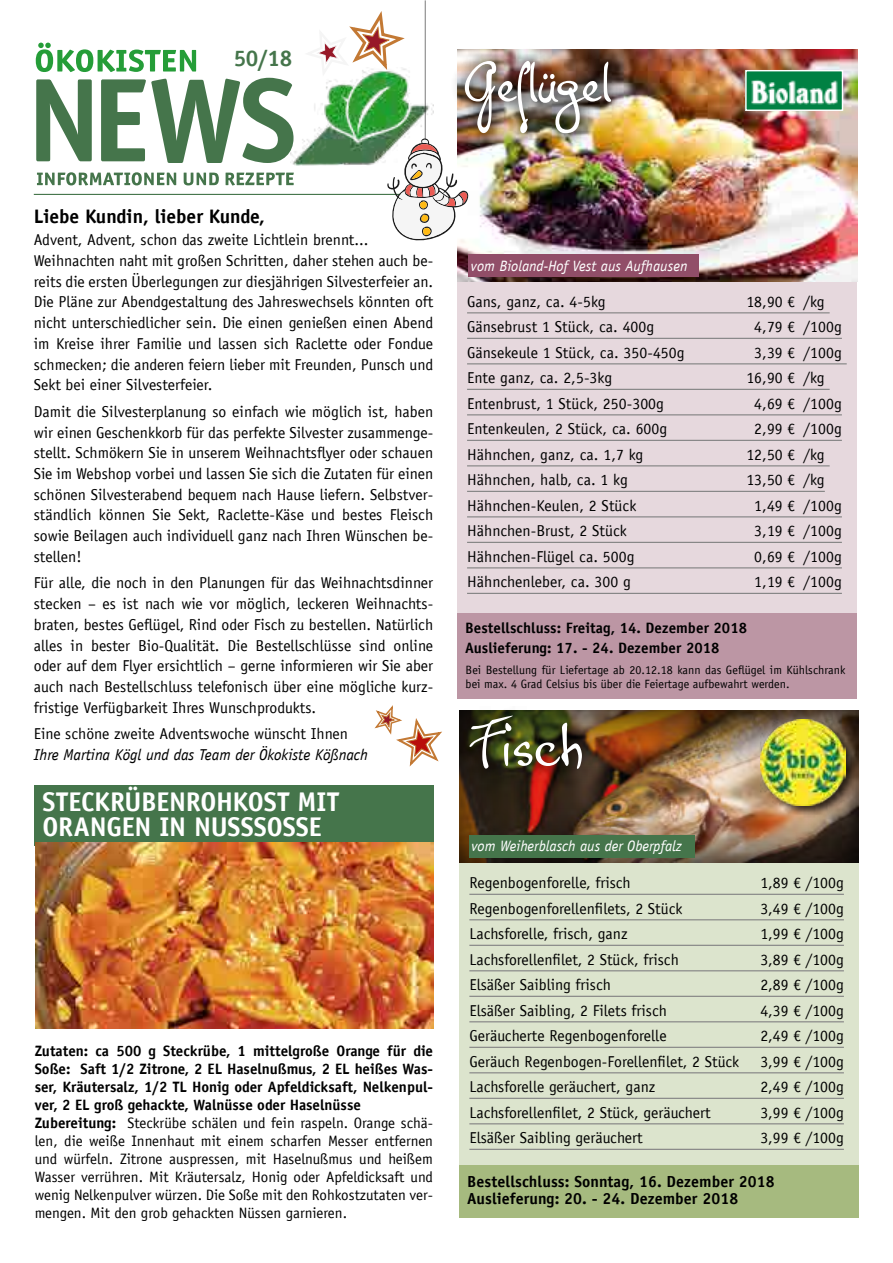
<style>
.page{position:relative;width:893px;height:1263px;background:#fff}
.page>*{position:absolute;margin:0;border:0;box-sizing:border-box;transform-origin:0 0}
.t1{font:72px "P22 Hopper Josephine";letter-spacing:-.02em;color:#fff}
.t2{font:700 27px/25.5px "Officina Sans LT";letter-spacing:-.01em;color:#fff}
.t3{font:700 22.5px "Officina Sans LT";color:#45754b}
.t4{font:700 19.5px "Officina Sans LT";color:#000}
.t5{font:700 15.9px/17.5px "Officina Sans LT";letter-spacing:.005em;color:#000}
.t6{font:15.75px/20.7px "Officina Sans LT";color:#000;text-align:justify}
.t7{font:italic 15.75px "Officina Sans LT";color:#000}
.t8{font:15px/18px "Officina Sans LT";color:#000}
.t9{font:700 15px/19.5px "Officina Sans LT";letter-spacing:.005em;color:#000}
.t10{font:italic 15px "Officina Sans LT";color:#fff}
.t11{font:12px/14.4px "Officina Sans LT";letter-spacing:.005em;color:#000}
.s1{font-weight:700}
</style>
<div class="page">
<img style="left:458px;top:49px;width:399px;height:233px">
<div style="left:459px;top:837px;width:400px;height:328px;background:#dce4cd"></div>
<div style="left:459px;top:1165px;width:400px;height:52px;background:#a6ba7f"></div>
<img style="left:459px;top:710px;width:400px;height:153px">
<div style="left:469px;top:835px;width:226px;height:22px;background:#45754b"></div>
<hr style="left:469px;top:894px;width:375px;height:1px;background:#878787">
<hr style="left:469px;top:919px;width:375px;height:1px;background:#878787">
<hr style="left:469px;top:945px;width:375px;height:1px;background:#878787">
<hr style="left:469px;top:970px;width:375px;height:1px;background:#878787">
<hr style="left:469px;top:996px;width:375px;height:1px;background:#878787">
<hr style="left:469px;top:1021px;width:375px;height:1px;background:#878787">
<hr style="left:469px;top:1047px;width:375px;height:1px;background:#878787">
<hr style="left:469px;top:1072px;width:375px;height:1px;background:#878787">
<hr style="left:469px;top:1098px;width:375px;height:1px;background:#878787">
<hr style="left:469px;top:1123px;width:375px;height:1px;background:#878787">
<hr style="left:469px;top:1149px;width:375px;height:1px;background:#878787">
<div style="left:460px;top:706px;width:137px;height:77px;background:#000;opacity:.75"></div>
<img style="left:470px;top:715px;width:112px;height:54px">
<svg style="left:37px;top:172px;width:257px;height:13px"></svg>
<svg style="left:36px;top:43px;width:160px;height:29px"></svg>
<svg style="left:36px;top:78px;width:254px;height:85px"></svg>
<img style="left:290px;top:68px;width:144px;height:98px">
<hr style="left:34px;top:194px;width:387px;height:1px;background:#45754b">
<div style="left:760px;top:718px;width:97px;height:99px;background:#000;opacity:.75"></div>
<img style="left:760px;top:720px;width:85px;height:85px">
<div style="left:458px;top:282px;width:399px;height:332px;background:#e6d8dd"></div>
<div style="left:458px;top:614px;width:399px;height:85px;background:#bc96a4"></div>
<hr style="left:467px;top:312px;width:363px;height:1px;background:#878787">
<hr style="left:467px;top:338px;width:375px;height:1px;background:#878787">
<hr style="left:467px;top:363px;width:380px;height:1px;background:#878787">
<hr style="left:467px;top:389px;width:363px;height:1px;background:#878787">
<hr style="left:467px;top:414px;width:375px;height:1px;background:#878787">
<hr style="left:467px;top:440px;width:375px;height:1px;background:#878787">
<hr style="left:467px;top:465px;width:363px;height:1px;background:#878787">
<hr style="left:467px;top:491px;width:358px;height:1px;background:#878787">
<hr style="left:467px;top:516px;width:375px;height:1px;background:#878787">
<hr style="left:467px;top:542px;width:375px;height:1px;background:#878787">
<hr style="left:467px;top:567px;width:375px;height:1px;background:#878787">
<hr style="left:467px;top:593px;width:375px;height:1px;background:#878787">
<div style="left:455px;top:51px;width:171px;height:96px;background:#000;opacity:.75"></div>
<div style="left:450px;top:47px;width:174px;height:99px;background:#000;opacity:.32"></div>
<div style="left:468px;top:254px;width:230px;height:23px;background:#914e68"></div>
<img style="left:747px;top:72px;width:94px;height:37px">
<div style="left:745px;top:70px;width:98px;height:41px;border:1px solid #fff"></div>
<div style="left:34px;top:785px;width:399px;height:61px;background:#45754b"></div>
<img style="left:36px;top:843px;width:397px;height:186px">
<svg style="left:374px;top:705px;width:68px;height:62px"></svg>
<hr style="left:425px;top:0;width:1px;height:141px;background:#1c1c1c">
<svg style="left:387px;top:138px;width:84px;height:105px"></svg>
<svg style="left:301px;top:11px;width:108px;height:69px"></svg>
<h3 class="t3" style="left:234px;top:44px;width:60px">50/18</h3>
<p class="t4" style="left:34px;top:204px;width:233px">Liebe Kundin, lieber Kunde,</p>
<p class="t6" style="left:34px;top:230px;width:401px;text-align:left">Advent, Advent, schon das zweite Lichtlein brennt...<br>Weihnachten naht mit großen Schritten, daher stehen auch be&shy;reits die ersten Überlegungen zur diesjährigen Silvesterfeier an.<br>Die Pläne zur Abendgestaltung des Jahreswechsels könnten oft nicht unterschiedlicher sein. Die einen genießen einen Abend im Kreise ihrer Familie und lassen sich Raclette oder Fondue schmecken; die anderen feiern lieber mit Freunden, Punsch und Sekt bei einer Silvesterfeier.</p>
<p class="t6" style="left:34px;top:401px;width:401px">Damit die Silvesterplanung so einfach wie möglich ist, haben wir einen Geschenkkorb für das perfekte Silvester zusammenge&shy;stellt. Schmökern Sie in unserem Weihnachtsflyer oder schauen Sie im Webshop vorbei und lassen Sie sich die Zutaten für einen schönen Silvesterabend bequem nach Hause liefern. Selbstver&shy;ständlich können Sie Sekt, Raclette-Käse und bestes Fleisch sowie Beilagen auch individuell ganz nach Ihren Wünschen be&shy;stellen!</p>
<p class="t6" style="left:34px;top:573px;width:401px">Für alle, die noch in den Planungen für das Weihnachtsdinner stecken – es ist nach wie vor möglich, leckeren Weihnachts&shy;braten, bestes Geflügel, Rind oder Fisch zu bestellen. Natürlich alles in bester Bio-Qualität. Die Bestellschlüsse sind online oder auf dem Flyer ersichtlich – gerne informieren wir Sie aber auch nach Bestellschluss telefonisch über eine mögliche kurz&shy;fristige Verfügbarkeit Ihres Wunschprodukts.</p>
<p class="t6" style="left:34px;top:724px;width:316px">Eine schöne zweite Adventswoche wünscht Ihnen</p>
<p class="t7" style="left:34px;top:746px;width:336px">Ihre Martina Kögl und das Team der Ökokiste Kößnach</p>
<h2 class="t2" style="left:42px;top:789px;width:298px">STECKRÜBENROHKOST MIT<br>ORANGEN IN NUSSSOSSE</h2>
<p class="t8" style="left:35px;top:1041px;width:400px"><span class="s1">Zutaten: ca 500 g Steckrübe, 1 mittelgroße Orange für die Soße: Saft 1/2 Zitrone, 2 EL Haselnußmus, 2 EL heißes Was&shy;ser, Kräutersalz, 1/2 TL Honig oder Apfeldicksaft, Nelkenpul&shy;ver, 2 EL groß gehackte, Walnüsse oder Haselnüsse Zubereitung:</span> Steckrübe schälen und fein raspeln. Orange schä&shy;len, die weiße Innenhaut mit einem scharfen Messer entfernen und würfeln. Zitrone auspressen, mit Haselnußmus und heißem Wasser verrühren. Mit Kräutersalz, Honig oder Apfeldicksaft und wenig Nelkenpulver würzen. Die Soße mit den Rohkostzutaten ver&shy;mengen. Mit den grob gehackten Nüssen garnieren.</p>
<h1 class="t1" style="left:463px;top:35px;width:151px">Geflügel</h1>
<p class="t10" style="left:471px;top:257px;width:218px">vom Bioland-Hof Vest aus Aufhausen</p>
<p class="t6" style="left:467px;top:291px;width:140px">Gans, ganz, ca. 4-5kg</p>
<p class="t6" style="left:746px;top:291px;width:80px">18,90 € /kg</p>
<p class="t6" style="left:467px;top:317px;width:189px">Gänsebrust 1 Stück, ca. 400g</p>
<p class="t6" style="left:754px;top:317px;width:89px">4,79 € /100g</p>
<p class="t6" style="left:467px;top:342px;width:219px">Gänsekeule 1 Stück, ca. 350-450g</p>
<p class="t6" style="left:754px;top:342px;width:89px">3,39 € /100g</p>
<p class="t6" style="left:467px;top:368px;width:147px">Ente ganz, ca. 2,5-3kg</p>
<p class="t6" style="left:746px;top:368px;width:80px">16,90 € /kg</p>
<p class="t6" style="left:467px;top:393px;width:199px">Entenbrust, 1 Stück, 250-300g</p>
<p class="t6" style="left:754px;top:393px;width:89px">4,69 € /100g</p>
<p class="t6" style="left:467px;top:419px;width:202px">Entenkeulen, 2 Stück, ca. 600g</p>
<p class="t6" style="left:754px;top:419px;width:89px">2,99 € /100g</p>
<p class="t6" style="left:467px;top:444px;width:178px">Hähnchen, ganz, ca. 1,7 kg</p>
<p class="t6" style="left:746px;top:444px;width:80px">12,50 € /kg</p>
<p class="t6" style="left:467px;top:470px;width:162px">Hähnchen, halb, ca. 1 kg</p>
<p class="t6" style="left:746px;top:470px;width:80px">13,50 € /kg</p>
<p class="t6" style="left:467px;top:495px;width:171px">Hähnchen-Keulen, 2 Stück</p>
<p class="t6" style="left:754px;top:495px;width:89px">1,49 € /100g</p>
<p class="t6" style="left:467px;top:521px;width:161px">Hähnchen-Brust, 2 Stück</p>
<p class="t6" style="left:754px;top:521px;width:89px">3,19 € /100g</p>
<p class="t6" style="left:467px;top:546px;width:169px">Hähnchen-Flügel ca. 500g</p>
<p class="t6" style="left:754px;top:546px;width:89px">0,69 € /100g</p>
<p class="t6" style="left:467px;top:572px;width:166px">Hähnchenleber, ca. 300 g</p>
<p class="t6" style="left:754px;top:572px;width:89px">1,19 € /100g</p>
<p class="t9" style="left:465px;top:618px;width:283px">Bestellschluss: Freitag, 14. Dezember 2018<br>Auslieferung: 17. - 24. Dezember 2018</p>
<p class="t11" style="left:466px;top:662px;width:381px">Bei Bestellung für Liefertage ab 20.12.18 kann das Geflügel im Kühlschrank bei max. 4 Grad Celsius bis über die Feiertage aufbewahrt werden.</p>
<p class="t10" style="left:471px;top:837px;width:212px">vom Weiherblasch aus der Oberpfalz</p>
<p class="t6" style="left:469px;top:873px;width:163px">Regenbogenforelle, frisch</p>
<p class="t6" style="left:760px;top:873px;width:85px">1,89 € /100g</p>
<p class="t6" style="left:469px;top:898px;width:214px">Regenbogenforellenfilets, 2 Stück</p>
<p class="t6" style="left:760px;top:898px;width:85px">3,49 € /100g</p>
<p class="t6" style="left:469px;top:924px;width:160px">Lachsforelle, frisch, ganz</p>
<p class="t6" style="left:760px;top:924px;width:85px">1,99 € /100g</p>
<p class="t6" style="left:469px;top:949px;width:211px">Lachsforellenfilet, 2 Stück, frisch</p>
<p class="t6" style="left:760px;top:949px;width:85px">3,89 € /100g</p>
<p class="t6" style="left:469px;top:975px;width:143px">Elsäßer Saibling frisch</p>
<p class="t6" style="left:760px;top:975px;width:85px">2,89 € /100g</p>
<p class="t6" style="left:469px;top:1000px;width:199px">Elsäßer Saibling, 2 Filets frisch</p>
<p class="t6" style="left:760px;top:1000px;width:85px">4,39 € /100g</p>
<p class="t6" style="left:469px;top:1026px;width:199px">Geräucherte Regenbogenforelle</p>
<p class="t6" style="left:760px;top:1026px;width:85px">2,49 € /100g</p>
<p class="t6" style="left:469px;top:1051px;width:271px">Geräuch Regenbogen-Forellenfilet, 2 Stück</p>
<p class="t6" style="left:760px;top:1051px;width:85px">3,99 € /100g</p>
<p class="t6" style="left:469px;top:1077px;width:187px">Lachsforelle geräuchert, ganz</p>
<p class="t6" style="left:760px;top:1077px;width:85px">2,49 € /100g</p>
<p class="t6" style="left:469px;top:1102px;width:243px">Lachsforellenfilet, 2 Stück, geräuchert</p>
<p class="t6" style="left:760px;top:1102px;width:85px">3,99 € /100g</p>
<p class="t6" style="left:469px;top:1128px;width:175px">Elsäßer Saibling geräuchert</p>
<p class="t6" style="left:760px;top:1128px;width:85px">3,99 € /100g</p>
<p class="t5" style="left:467px;top:1172px;width:309px">Bestellschluss: Sonntag, 16. Dezember 2018<br>Auslieferung: 20. - 24. Dezember 2018</p>
</div>
